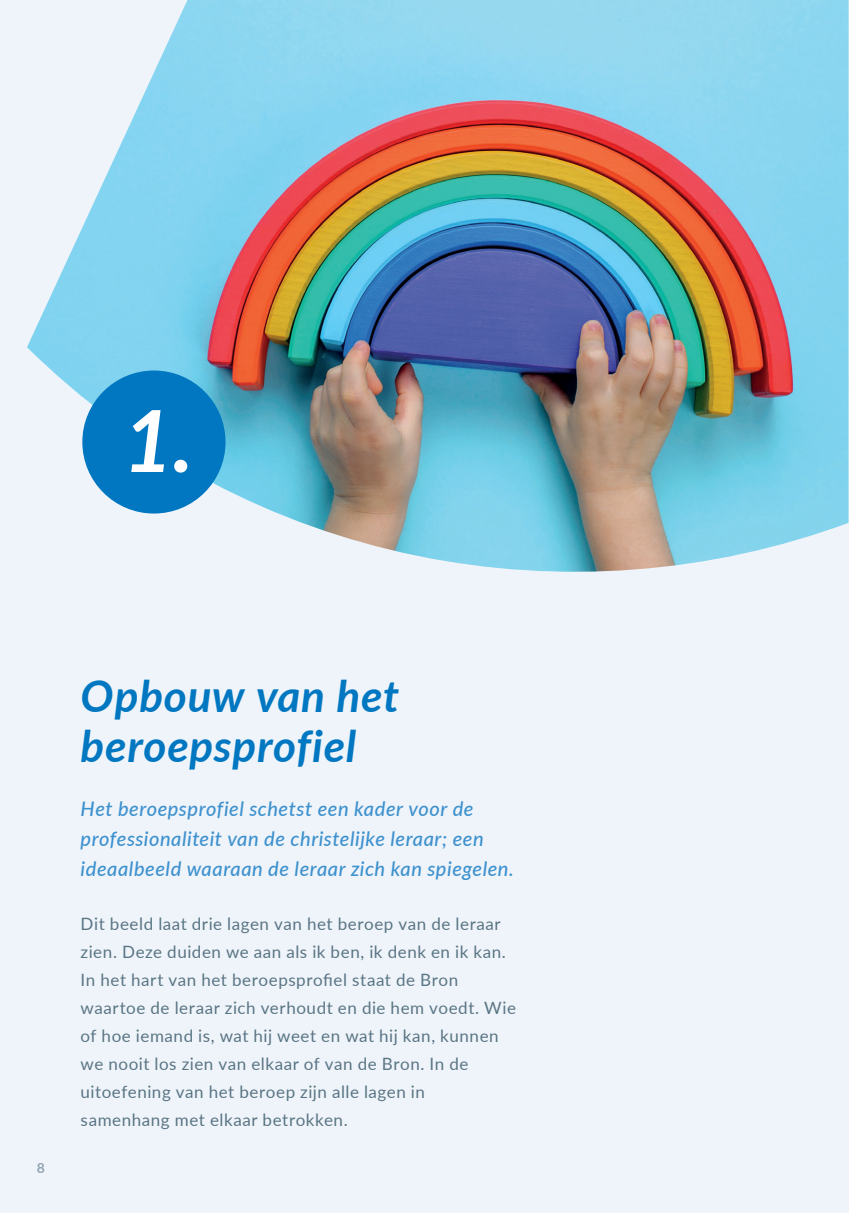
<style>
.page{position:relative;width:855px;height:1213px;background:#fff}
.page>*{position:absolute;margin:0;border:0;box-sizing:border-box;transform-origin:0 0}
.t1{font:italic 700 85.6px "Lato";color:#fff}
.t2{font:italic 700 44px/50px "Lato";letter-spacing:.015em;color:#0077c0}
.t3{font:italic 500 20px/30px "Lato";letter-spacing:.025em;color:#3d91ce}
.t4{font:17px/28px "Lato";letter-spacing:.035em;color:#5a7584}
.t5{font:700 14px "Lato";color:#91a5b2}
</style>
<div class="page">
<div style="left:0;top:0;width:848px;height:1213px;background:#eff4fa"></div>
<img style="left:27px;top:0;width:821px;height:572px">
<div style="left:82px;top:371px;width:143px;height:143px;background:#0077c0;border-radius:50%"></div>
<h1 class="t1" style="left:123px;top:378px;width:71px">1.</h1>
<p class="t5" style="left:37px;top:1157px;width:10px">8</p>
<h2 class="t2" style="left:81px;top:669px;width:320px">Opbouw van het beroepsprofiel</h2>
<p class="t3" style="left:81px;top:793px;width:434px">Het beroepsprofiel schetst een kader voor de professionaliteit van de christelijke leraar; een ideaalbeeld waaraan de leraar zich kan spiegelen.</p>
<p class="t4" style="left:81px;top:909px;width:437px">Dit beeld laat drie lagen van het beroep van de leraar zien. Deze duiden we aan als ik ben, ik denk en ik kan.<br>In het hart van het beroepsprofiel staat de Bron waartoe de leraar zich verhoudt en die hem voedt. Wie of hoe iemand is, wat hij weet en wat hij kan, kunnen we nooit los zien van elkaar of van de Bron. In de uitoefening van het beroep zijn alle lagen in samenhang met elkaar betrokken.</p>
</div>
